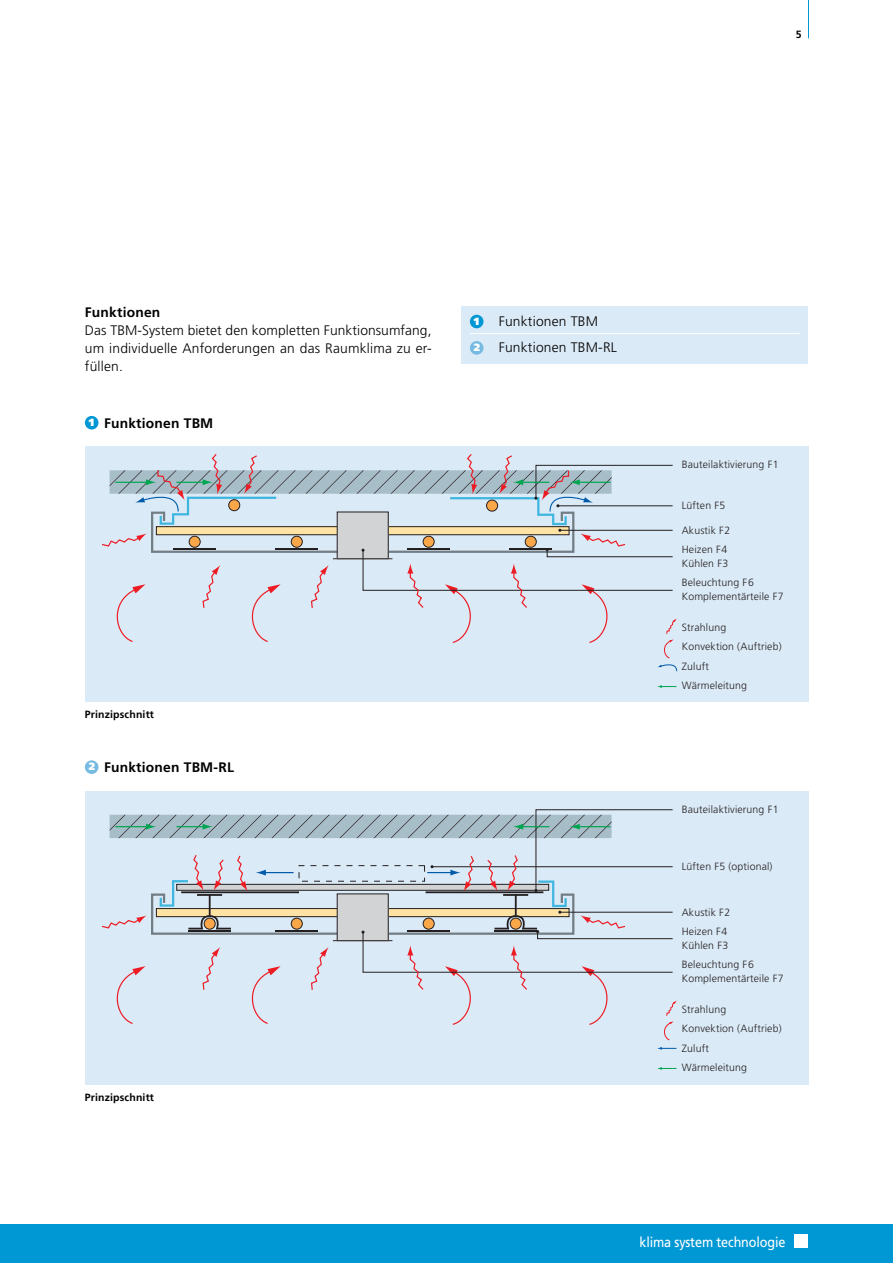
<style>
.page{position:relative;width:893px;height:1263px;background:#fff}
.page>*{position:absolute;margin:0;border:0;box-sizing:border-box;transform-origin:0 0}
.t1{font:14.1px "Frutiger";letter-spacing:-.01em;color:#fff;scale:.9 1}
.t2{font:300 13.8px/18px "Frutiger";letter-spacing:.015em;color:#000}
.t3{font:700 13.8px "Frutiger";letter-spacing:.015em;color:#000}
.t4{font:300 10.5px/19.5px "Frutiger";letter-spacing:.015em;color:#231f20}
.t5{font:700 10.5px "Frutiger";letter-spacing:.015em;color:#000}
.t6{font:900 10.5px "Frutiger";color:#fff}
</style>
<div class="page">
<div style="left:461px;top:306px;width:347px;height:58px;background:#dbeaf7"></div>
<hr style="left:470px;top:333px;width:329px;height:1px;background:#fff">
<div style="left:0;top:1225px;width:892px;height:38px;background:#0098d4"></div>
<div style="left:794px;top:1235px;width:13px;height:13px;background:#fff"></div>
<hr style="left:808px;top:0;width:1px;height:38px;background:#0098d4">
<div style="left:85px;top:447px;width:723px;height:255px;background:#dbeaf7"></div>
<svg style="left:102px;top:454px;width:575px;height:218px"></svg>
<svg style="left:657px;top:685px;width:19px;height:3px"></svg>
<div style="left:85px;top:791px;width:723px;height:293px;background:#dbeaf7"></div>
<svg style="left:657px;top:1067px;width:19px;height:3px"></svg>
<svg style="left:102px;top:809px;width:575px;height:231px"></svg>
<svg style="left:657px;top:1047px;width:19px;height:3px"></svg>
<div style="left:85px;top:416px;width:13px;height:14px;background:#0098d4;border-radius:50%"></div>
<div style="left:470px;top:341px;width:13px;height:14px;background:#77bbe3;border-radius:50%"></div>
<div style="left:85px;top:760px;width:13px;height:14px;background:#77bbe3;border-radius:50%"></div>
<div style="left:470px;top:315px;width:13px;height:13px;background:#0098d4;border-radius:50%"></div>
<p class="t5" style="left:795px;top:29px;width:7px">5</p>
<h2 class="t3" style="left:85px;top:305px;width:77px">Funktionen</h2>
<h2 class="t2" style="left:85px;top:322px;width:348px;text-align:justify">Das TBM-System bietet den kompletten Funktionsumfang, um individuelle Anforderungen an das Raumklima zu er&shy;füllen.</h2>
<p class="t6" style="left:89px;top:417px;width:7px">1</p>
<h2 class="t3" style="left:104px;top:416px;width:111px">Funktionen TBM</h2>
<p class="t6" style="left:473px;top:316px;width:7px">1</p>
<p class="t6" style="left:473px;top:342px;width:8px">2</p>
<h2 class="t2" style="left:498px;top:308px;width:120px;line-height:26.5px">Funktionen TBM<br>Funktionen TBM-RL</h2>
<p class="t5" style="left:85px;top:710px;width:71px">Prinzipschnitt</p>
<p class="t6" style="left:89px;top:762px;width:8px">2</p>
<h2 class="t3" style="left:104px;top:760px;width:131px">Funktionen TBM-RL</h2>
<p class="t5" style="left:85px;top:1092px;width:71px">Prinzipschnitt</p>
<p class="t4" style="left:681px;top:455px;width:98px">Bauteilaktivierung F1</p>
<p class="t4" style="left:681px;top:496px;width:45px">Lüften F5</p>
<p class="t4" style="left:681px;top:521px;width:50px">Akustik F2</p>
<p class="t4" style="left:681px;top:543px;width:48px;line-height:13.5px">Heizen F4<br>Kühlen F3</p>
<p class="t4" style="left:681px;top:576px;width:103px;line-height:13.5px">Beleuchtung F6<br>Komplementärteile F7</p>
<p class="t4" style="left:681px;top:617px;width:102px">Strahlung<br>Konvektion (Auftrieb)<br>Zuluft<br>Wärmeleitung</p>
<p class="t4" style="left:681px;top:799px;width:98px">Bauteilaktivierung F1</p>
<p class="t4" style="left:681px;top:857px;width:92px">Lüften F5 (optional)</p>
<p class="t4" style="left:681px;top:903px;width:50px">Akustik F2</p>
<p class="t4" style="left:681px;top:925px;width:48px;line-height:13.5px">Heizen F4<br>Kühlen F3</p>
<p class="t4" style="left:681px;top:958px;width:103px;line-height:13.5px">Beleuchtung F6<br>Komplementärteile F7</p>
<p class="t4" style="left:681px;top:999px;width:102px">Strahlung<br>Konvektion (Auftrieb)<br>Zuluft<br>Wärmeleitung</p>
<h1 class="t1" style="left:639px;top:1234px;width:164px">klima system technologie</h1>
</div>
